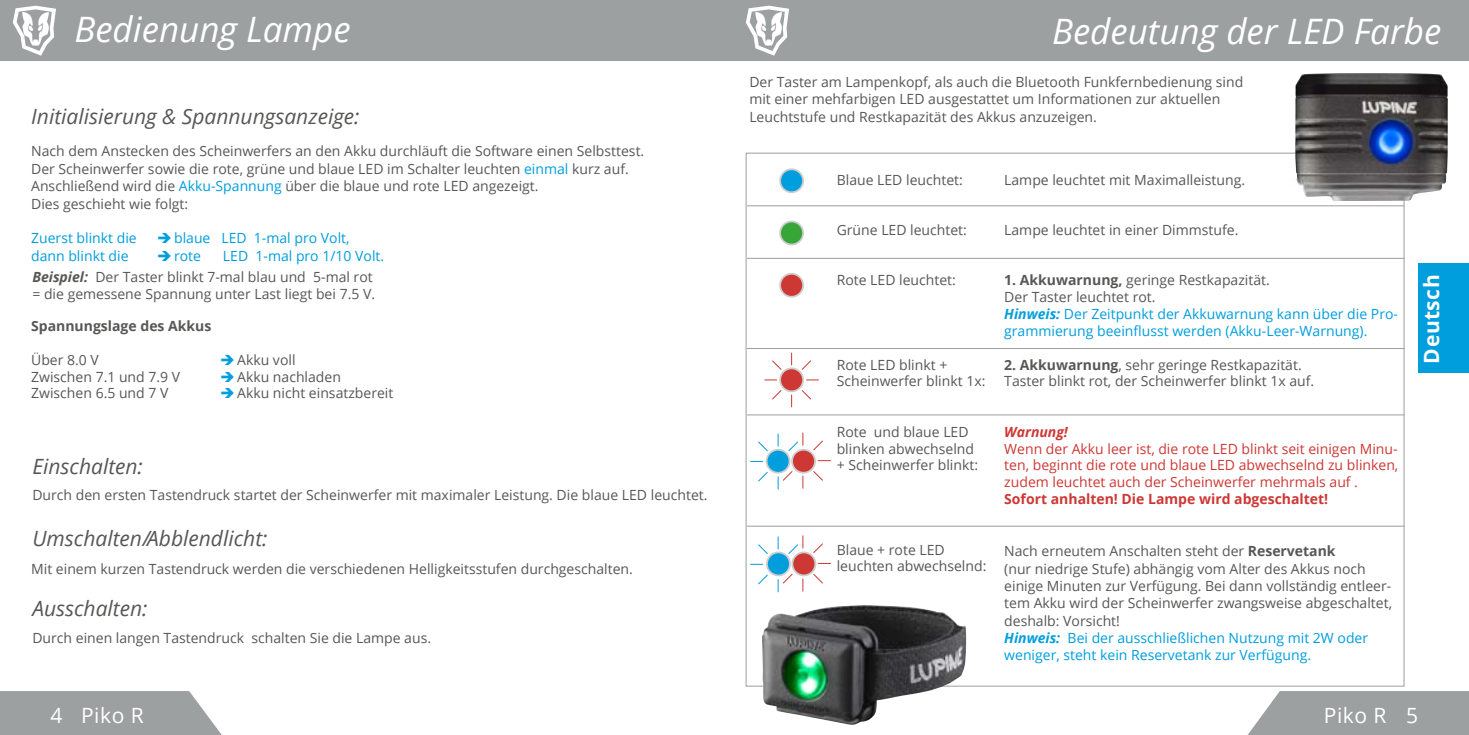
<style>
.page{position:relative;width:1469px;height:735px;background:#fff}
.page>*{position:absolute;margin:0;border:0;box-sizing:border-box;transform-origin:0 0}
.t1{font:italic 35px "Open Sans";color:#fff}
.t2{font:italic 21px "Open Sans";color:#575756}
.t3{font:21px "Open Sans";letter-spacing:.025em;color:#fff}
.t4{font:700 21px "Open Sans";letter-spacing:.025em;color:#fff}
.t5{font:14px/17.3px "Open Sans";color:#575756}
.t6{font:14px/16.8px "Open Sans";color:#009edd}
.t7{font:14px/16.8px "Open Sans";color:#cd3835;text-align:justify}
.t8{font:700 14px "Open Sans";color:#cd3835}
.t9{font:700 14px "Open Sans";color:#575756}
.t10{font:italic 700 14px "Open Sans";color:#cd3835}
.s1{color:#009edd}
.s2{font-weight:700;font-style:italic}
.s3{font-weight:700;color:#575756}
.s4{color:#575756}
.s5{font-weight:700}
.s6{font-weight:700;font-style:italic;color:#009edd}
</style>
<div class="page">
<svg style="left:0;top:691px;width:221px;height:43px;background:#a4a6a7"></svg>
<svg style="left:1248px;top:691px;width:220px;height:43px;background:#a4a7a8"></svg>
<div style="left:0;top:0;width:734px;height:61px;background:#9da0a1"></div>
<div style="left:734px;top:0;width:734px;height:61px;background:#9da0a1"></div>
<svg style="left:746px;top:6px;width:43px;height:50px"></svg>
<svg style="left:13px;top:6px;width:43px;height:50px"></svg>
<div style="left:1418px;top:263px;width:50px;height:110px;background:#009edd"></div>
<svg style="left:750px;top:535px;width:81px;height:57px"></svg>
<hr style="left:747px;top:205px;width:657px;height:1px;background:#9d9ea0">
<hr style="left:747px;top:258px;width:657px;height:1px;background:#9d9ea0">
<hr style="left:747px;top:348px;width:657px;height:1px;background:#9d9ea0">
<hr style="left:747px;top:525px;width:657px;height:1px;background:#9d9ea0">
<svg style="left:779px;top:168px;width:25px;height:25px"></svg>
<div style="left:781px;top:170px;width:21px;height:21px;background:#009edd;border-radius:50%"></div>
<svg style="left:791px;top:551px;width:25px;height:25px"></svg>
<div style="left:793px;top:553px;width:21px;height:21px;background:#cd3835;border-radius:50%"></div>
<svg style="left:766px;top:551px;width:24px;height:25px"></svg>
<div style="left:767px;top:553px;width:22px;height:21px;background:#009edd;border-radius:50%"></div>
<svg style="left:779px;top:220px;width:25px;height:25px"></svg>
<div style="left:781px;top:222px;width:21px;height:21px;background:#38a539;border-radius:50%"></div>
<svg style="left:779px;top:273px;width:25px;height:24px"></svg>
<div style="left:781px;top:274px;width:21px;height:22px;background:#cd3835;border-radius:50%"></div>
<svg style="left:750px;top:432px;width:81px;height:57px"></svg>
<img style="left:1289px;top:73px;width:159px;height:128px">
<svg style="left:764px;top:352px;width:55px;height:55px"></svg>
<svg style="left:779px;top:367px;width:25px;height:25px"></svg>
<div style="left:781px;top:369px;width:21px;height:21px;background:#cd3835;border-radius:50%"></div>
<hr style="left:747px;top:414px;width:657px;height:1px;background:#9d9ea0">
<img style="left:761px;top:605px;width:205px;height:120px">
<h1 class="t1" style="left:74px;top:5px;width:278px">Bedienung Lampe</h1>
<h2 class="t2" style="left:31px;top:101px;width:330px">Initialisierung &amp; Spannungsanzeige:</h2>
<p class="t5" style="left:31px;top:142px;width:614px">Nach dem Anstecken des Scheinwerfers an den Akku durchläuft die Software einen Selbsttest.<br>Der Scheinwerfer sowie die rote, grüne und blaue LED im Schalter leuchten <span class="s1">einmal</span> kurz auf.<br>Anschließend wird die <span class="s1">Akku-Spannung</span> über die blaue und rote LED angezeigt.<br>Dies geschieht wie folgt:</p>
<p class="t6" style="left:31px;top:229px;width:107px">Zuerst blinkt die</p>
<p class="t6" style="left:157px;top:229px;width:194px">➔blaue LED 1-mal pro Volt,</p>
<p class="t6" style="left:31px;top:247px;width:99px">dann blinkt die</p>
<p class="t6" style="left:157px;top:247px;width:45px">➔rote</p>
<p class="t5" style="left:32px;top:244px;width:353px;line-height:21.7px;text-indent:190px"><span class="s1">LED 1-mal pro 1/10 Volt.<br></span><span class="s2">Beispiel:</span> Der Taster blinkt 7-mal blau und 5-mal rot</p>
<p class="t5" style="left:32px;top:285px;width:344px">= die gemessene Spannung unter Last liegt bei 7.5 V.</p>
<p class="t9" style="left:31px;top:316px;width:182px">Spannungslage des Akkus</p>
<p class="t5" style="left:31px;top:350px;width:69px">Über 8.0 V</p>
<p class="t5" style="left:220px;top:350px;width:77px"><span class="s1">➔</span>Akku voll</p>
<p class="t5" style="left:31px;top:367px;width:150px">Zwischen 7.1 und 7.9 V</p>
<p class="t5" style="left:220px;top:367px;width:122px"><span class="s1">➔</span>Akku nachladen</p>
<p class="t5" style="left:31px;top:384px;width:139px">Zwischen 6.5 und 7 V</p>
<p class="t5" style="left:220px;top:384px;width:175px"><span class="s1">➔</span>Akku nicht einsatzbereit</p>
<h2 class="t2" style="left:32px;top:451px;width:112px">Einschalten:</h2>
<p class="t5" style="left:32px;top:486px;width:676px">Durch den ersten Tastendruck startet der Scheinwerfer mit maximaler Leistung. Die blaue LED leuchtet.</p>
<h2 class="t2" style="left:32px;top:524px;width:236px">Umschalten/Abblendlicht:</h2>
<p class="t5" style="left:31px;top:559px;width:603px">Mit einem kurzen Tastendruck werden die verschiedenen Helligkeitsstufen durchgeschalten.</p>
<h2 class="t2" style="left:32px;top:594px;width:117px">Ausschalten:</h2>
<p class="t5" style="left:32px;top:628px;width:400px">Durch einen langen Tastendruck schalten Sie die Lampe aus.</p>
<h1 class="t1" style="left:1052px;top:7px;width:391px">Bedeutung der LED Farbe</h1>
<p class="t5" style="left:749px;top:73px;width:495px">Der Taster am Lampenkopf, als auch die Bluetooth Funkfernbedienung sind mit einer mehfarbigen LED ausgestattet um Informationen zur aktuellen<br>Leuchtstufe und Restkapazität des Akkus anzuzeigen.</p>
<p class="t5" style="left:836px;top:170px;width:128px">Blaue LED leuchtet:</p>
<p class="t5" style="left:836px;top:221px;width:132px">Grüne LED leuchtet:</p>
<p class="t5" style="left:836px;top:271px;width:121px">Rote LED leuchtet:</p>
<p class="t5" style="left:836px;top:355px;width:150px;line-height:16.8px">Rote LED blinkt +<br>Scheinwerfer blinkt 1x:</p>
<p class="t5" style="left:836px;top:422px;width:143px;line-height:16.8px">Rote und blaue LED blinken abwechselnd + Scheinwerfer blinkt:</p>
<p class="t5" style="left:836px;top:540px;width:151px;line-height:16.8px">Blaue + rote LED leuchten abwechselnd:</p>
<p class="t5" style="left:1004px;top:170px;width:242px">Lampe leuchtet mit Maximalleistung.</p>
<p class="t5" style="left:1004px;top:221px;width:236px">Lampe leuchtet in einer Dimmstufe.</p>
<p class="t6" style="left:1004px;top:271px;width:395px"><span class="s3">1. Akkuwarnung,</span> <span class="s4">geringe Restkapazität.<br>Der Taster leuchtet rot.<br></span><span class="s2">Hinweis:</span> Der Zeitpunkt der Akkuwarnung kann über die Pro&shy;grammierung beeinflusst werden (Akku-Leer-Warnung).</p>
<p class="t5" style="left:1004px;top:355px;width:311px;line-height:16.8px"><span class="s5">2. Akkuwarnung</span>, sehr geringe Restkapazität.<br>Taster blinkt rot, der Scheinwerfer blinkt 1x auf.</p>
<p class="t10" style="left:1004px;top:421px;width:65px">Warnung!</p>
<p class="t7" style="left:1004px;top:439px;width:395px">Wenn der Akku leer ist, die rote LED blinkt seit einigen Minu&shy;ten, beginnt die rote und blaue LED abwechselnd zu blinken, zudem leuchtet auch der Scheinwerfer mehrmals auf .</p>
<p class="t8" style="left:1004px;top:489px;width:325px">Sofort anhalten! Die Lampe wird abgeschaltet!</p>
<p class="t5" style="left:1004px;top:541px;width:389px">Nach erneutem Anschalten steht der <span class="s5">Reservetank<br></span>(nur niedrige Stufe) abhängig vom Alter des Akkus noch einige Minuten zur Verfügung. Bei dann vollständig entleer&shy;tem Akku wird der Scheinwerfer zwangsweise abgeschaltet, deshalb: Vorsicht!<br><span class="s6">Hinweis:</span> <span class="s1">Bei der ausschließlichen Nutzung mit 2W oder weniger, steht kein Reservetank zur Verfügung.</span></p>
<h2 class="t4" style="left:1416px;top:363px;width:91px;rotate:-90deg">Deutsch</h2>
<h2 class="t3" style="left:51px;top:700px;width:95px">4 Piko R</h2>
<h2 class="t3" style="left:1323px;top:700px;width:96px">Piko R 5</h2>
</div>
